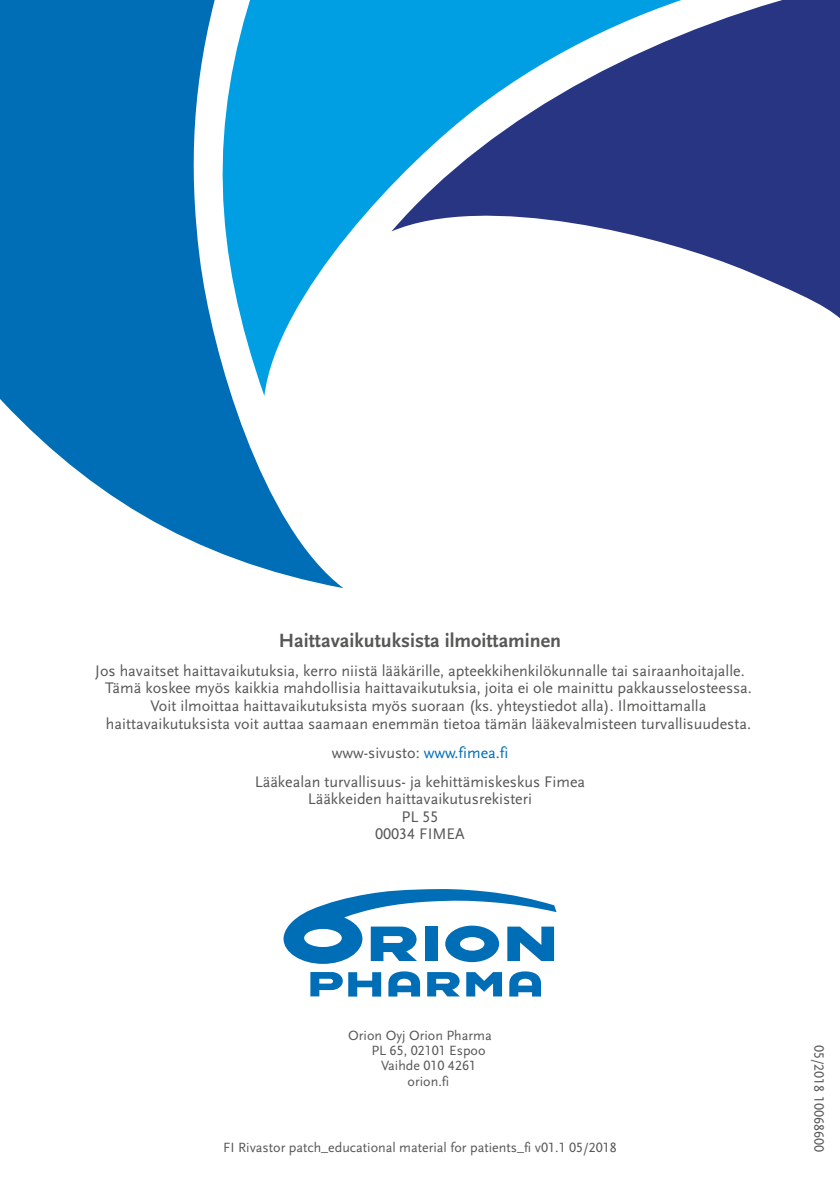
<style>
.page{position:relative;width:840px;height:1191px;background:#fff}
.page>*{position:absolute;margin:0;border:0;box-sizing:border-box;transform-origin:0 0}
.t1{font:20px "Scala Sans Bold LF";color:#575756}
.t2{font:16px/17.6px "Scala Sans Regular LF";color:#575756;text-align:center}
.t3{font:14px/15.4px "Scala Sans Regular LF";color:#575756;text-align:center}
.s1{color:#006db7}
</style>
<div class="page">
<svg style="left:343px;top:0;width:48px;height:241px;background:#1daae6"></svg>
<svg style="left:0;top:0;width:343px;height:588px;fill:#006db7"></svg>
<svg style="left:391px;top:0;width:448px;height:318px;fill:#283583"></svg>
<svg style="left:310px;top:972px;width:32px;height:24px"></svg>
<svg style="left:348px;top:972px;width:33px;height:24px"></svg>
<svg style="left:388px;top:971px;width:32px;height:25px"></svg>
<svg style="left:427px;top:972px;width:32px;height:24px"></svg>
<svg style="left:466px;top:972px;width:36px;height:24px"></svg>
<svg style="left:509px;top:971px;width:31px;height:25px"></svg>
<svg style="left:283px;top:889px;width:273px;height:75px"></svg>
<p class="t1" style="left:279px;top:629px;width:283px">Haittavaikutuksista ilmoittaminen</p>
<p class="t2" style="left:95px;top:662px;width:650px">Jos havaitset haittavaikutuksia, kerro niistä lääkärille, apteekkihenkilökunnalle tai sairaanhoitajalle.</p>
<p class="t2" style="left:105px;top:679px;width:648px">Tämä koskee myös kaikkia mahdollisia haittavaikutuksia, joita ei ole mainittu pakkausselosteessa.</p>
<p class="t2" style="left:150px;top:697px;width:557px">Voit ilmoittaa haittavaikutuksista myös suoraan (ks. yhteystiedot alla). Ilmoittamalla</p>
<p class="t2" style="left:106px;top:715px;width:646px">haittavaikutuksista voit auttaa saamaan enemmän tietoa tämän lääkevalmisteen turvallisuudesta.</p>
<p class="t2" style="left:254px;top:738px;width:332px;line-height:29px">www-sivusto: <span class="s1">www.fimea.fi<br></span>Lääkealan turvallisuus- ja kehittämiskeskus Fimea</p>
<p class="t2" style="left:307px;top:790px;width:226px">Lääkkeiden haittavaikutusrekisteri<br>PL 55<br>00034 FIMEA</p>
<p class="t3" style="left:348px;top:1027px;width:145px">Orion Oyj Orion Pharma</p>
<p class="t3" style="left:371px;top:1043px;width:116px">PL 65, 02101 Espoo<br>Vaihde 010 4261 orion.fi</p>
<p class="t3" style="left:223px;top:1139px;width:395px">FI Rivastor patch_educational material for patients_fi v01.1 05/2018</p>
<p class="t3" style="left:826px;top:1044px;width:109px;rotate:90deg">05/2018 10068600</p>
</div>
